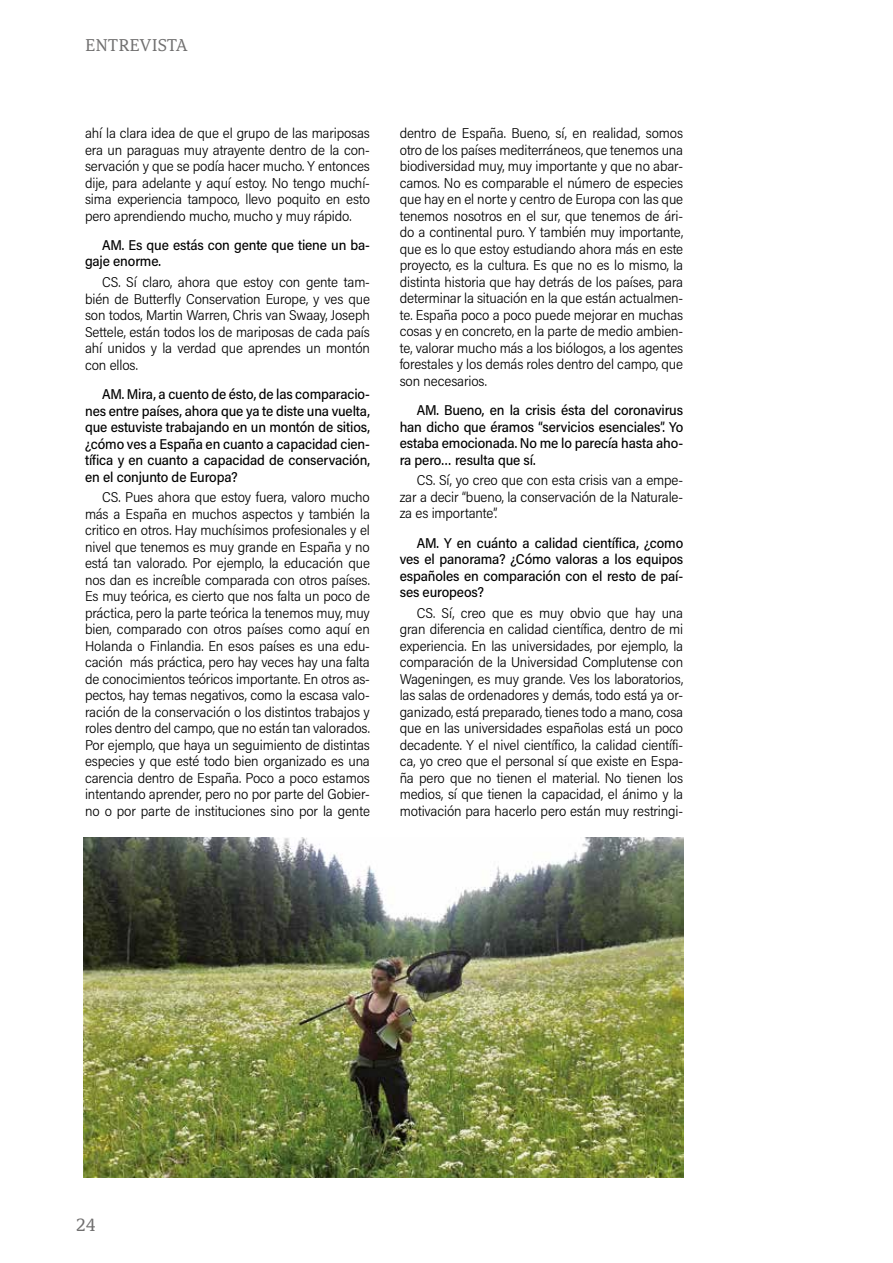
<style>
.page{position:relative;width:893px;height:1263px;background:#fff}
.page>*{position:absolute;margin:0;border:0;box-sizing:border-box;transform-origin:0 0}
.t1{font:19.5px "Capitolina";color:#706f6f}
.t2{font:18px "Capitolina";color:#706f6f}
.t3{font:300 14.25px/16.5px "Acumin Pro Semi Cond";letter-spacing:-.01em;color:#000;text-align:justify}
.t4{font:500 14.25px/16.5px "Acumin Pro Semi Cond";letter-spacing:-.01em;color:#000;text-align:justify}
</style>
<div class="page">
<img style="left:84px;top:837px;width:599px;height:341px">
<p class="t2" style="left:85px;top:34px;width:104px">ENTREVISTA</p>
<p class="t3" style="left:85px;top:124px;width:286px">ahí la clara idea de que el grupo de las mariposas era un paraguas muy atrayente dentro de la con&shy;servación y que se podía hacer mucho. Y entonces dije, para adelante y aquí estoy. No tengo muchí&shy;sima experiencia tampoco, llevo poquito en esto pero aprendiendo mucho, mucho y muy rápido.</p>
<p class="t4" style="left:85px;top:236px;width:286px;text-indent:17px">AM. Es que estás con gente que tiene un ba&shy;gaje enorme.</p>
<p class="t3" style="left:85px;top:273px;width:286px;text-indent:17px">CS. Sí claro, ahora que estoy con gente tam&shy;bién de Butterfly Conservation Europe, y ves que son todos, Martin Warren, Chris van Swaay, Joseph Settele, están todos los de mariposas de cada país ahí unidos y la verdad que aprendes un montón con ellos.</p>
<p class="t4" style="left:85px;top:385px;width:286px;text-indent:17px">AM. Mira, a cuento de ésto, de las comparacio&shy;nes entre países, ahora que ya te diste una vuelta, que estuviste trabajando en un montón de sitios, ¿cómo ves a España en cuanto a capacidad cien&shy;tífica y en cuanto a capacidad de conservación, en el conjunto de Europa?</p>
<p class="t3" style="left:85px;top:489px;width:286px;text-indent:17px">CS. Pues ahora que estoy fuera, valoro mucho más a España en muchos aspectos y también la critico en otros. Hay muchísimos profesionales y el nivel que tenemos es muy grande en España y no está tan valorado. Por ejemplo, la educación que nos dan es increíble comparada con otros países.<br>Es muy teórica, es cierto que nos falta un poco de práctica, pero la parte teórica la tenemos muy, muy bien, comparado con otros países como aquí en Holanda o Finlandia. En esos países es una edu&shy;cación más práctica, pero hay veces hay una falta de conocimientos teóricos importante. En otros as&shy;pectos, hay temas negativos, como la escasa valo&shy;ración de la conservación o los distintos trabajos y roles dentro del campo, que no están tan valorados.<br>Por ejemplo, que haya un seguimiento de distintas especies y que esté todo bien organizado es una carencia dentro de España. Poco a poco estamos intentando aprender, pero no por parte del Gobier&shy;no o por parte de instituciones sino por la gente</p>
<p class="t3" style="left:400px;top:124px;width:285px">dentro de España. Bueno, sí, en realidad, somos otro de los países mediterráneos, que tenemos una biodiversidad muy, muy importante y que no abar&shy;camos. No es comparable el número de especies que hay en el norte y centro de Europa con las que tenemos nosotros en el sur, que tenemos de ári&shy;do a continental puro. Y también muy importante, que es lo que estoy estudiando ahora más en este proyecto, es la cultura. Es que no es lo mismo, la distinta historia que hay detrás de los países, para determinar la situación en la que están actualmen&shy;te. España poco a poco puede mejorar en muchas cosas y en concreto, en la parte de medio ambien&shy;te, valorar mucho más a los biólogos, a los agentes forestales y los demás roles dentro del campo, que son necesarios.</p>
<p class="t4" style="left:400px;top:401px;width:285px;text-indent:17px">AM. Bueno, en la crisis ésta del coronavirus han dicho que éramos “servicios esenciales”. Yo estaba emocionada. No me lo parecía hasta aho&shy;ra pero… resulta que sí.</p>
<p class="t3" style="left:400px;top:471px;width:285px;text-indent:17px">CS. Sí, yo creo que con esta crisis van a empe&shy;zar a decir “bueno, la conservación de la Naturale&shy;za es importante”.</p>
<p class="t4" style="left:400px;top:534px;width:285px;text-indent:17px">AM. Y en cuánto a calidad científica, ¿como ves el panorama? ¿Cómo valoras a los equipos españoles en comparación con el resto de paí&shy;ses europeos?</p>
<p class="t3" style="left:400px;top:604px;width:285px;text-indent:17px">CS. Sí, creo que es muy obvio que hay una gran diferencia en calidad científica, dentro de mi experiencia. En las universidades, por ejemplo, la comparación de la Universidad Complutense con Wageningen, es muy grande. Ves los laboratorios, las salas de ordenadores y demás, todo está ya or&shy;ganizado, está preparado, tienes todo a mano, cosa que en las universidades españolas está un poco decadente. Y el nivel científico, la calidad científi&shy;ca, yo creo que el personal sí que existe en Espa&shy;ña pero que no tienen el material. No tienen los medios, sí que tienen la capacidad, el ánimo y la motivación para hacerlo pero están muy restringi-</p>
<h1 class="t1" style="left:76px;top:1213px;width:21px">24</h1>
</div>
